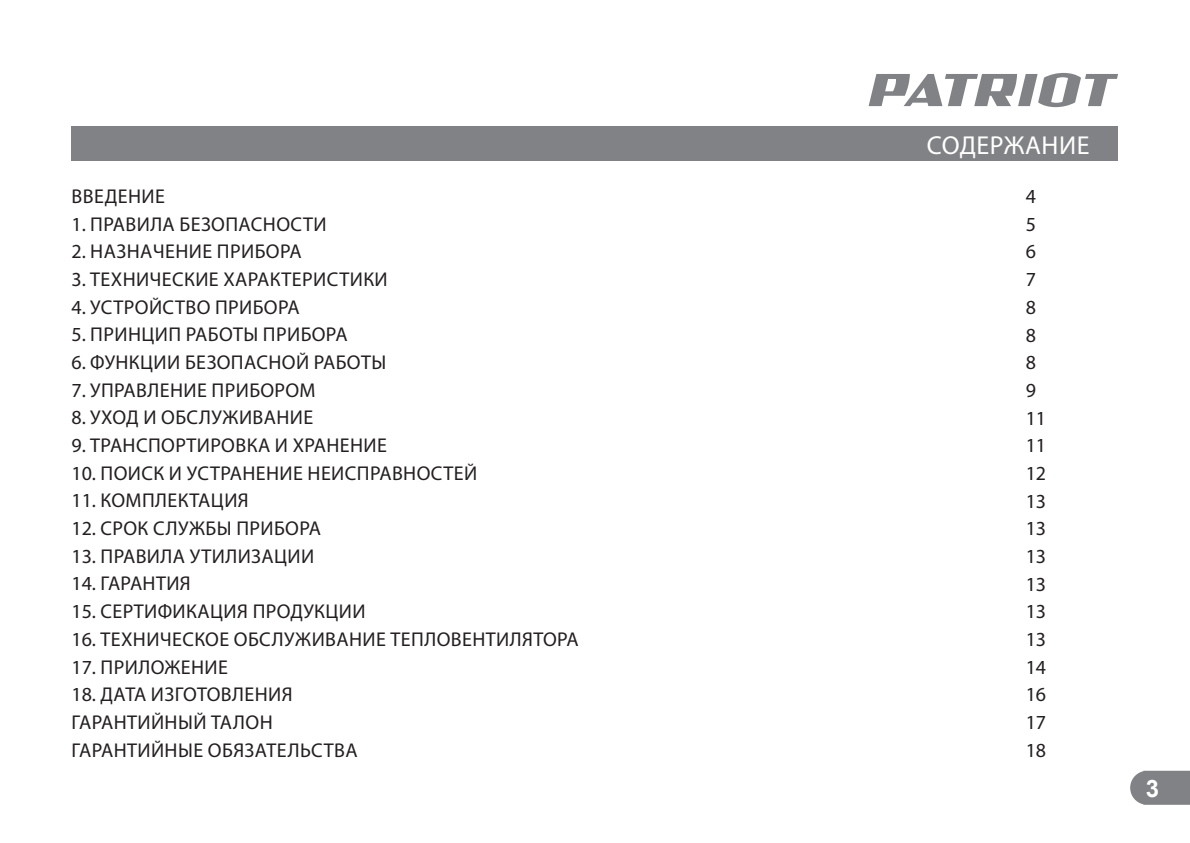
<style>
.page{position:relative;width:1190px;height:843px;background:#fff}
.page>*{position:absolute;margin:0;border:0;box-sizing:border-box;transform-origin:0 0}
.t1{font:26px "Myriad Pro";letter-spacing:.02em;color:#fff}
.t2{font:700 24px "Arial";color:#fff}
.t3{font:20px/27.6px "Myriad Pro";letter-spacing:.02em;color:#231f20}
.t4{font:20px/27.6px "Myriad Pro";color:#231f20}
</style>
<div class="page">
<svg style="left:1130px;top:770px;width:60px;height:34px;background:#8a8c8e"></svg>
<svg style="left:869px;top:73px;width:249px;height:34px"></svg>
<div style="left:71px;top:127px;width:1047px;height:34px;background:#808285"></div>
<p class="t3" style="left:72px;top:183px;width:95px">ВВЕДЕНИЕ</p>
<p class="t3" style="left:71px;top:211px;width:257px">1. ПРАВИЛА БЕЗОПАСНОСТИ</p>
<p class="t3" style="left:71px;top:238px;width:232px">2. НАЗНАЧЕНИЕ ПРИБОРА</p>
<p class="t3" style="left:71px;top:266px;width:318px">3. ТЕХНИЧЕСКИЕ ХАРАКТЕРИСТИКИ</p>
<p class="t3" style="left:71px;top:294px;width:230px">4. УСТРОЙСТВО ПРИБОРА</p>
<p class="t3" style="left:71px;top:321px;width:278px">5. ПРИНЦИП РАБОТЫ ПРИБОРА</p>
<p class="t3" style="left:71px;top:349px;width:316px">6. ФУНКЦИИ БЕЗОПАСНОЙ РАБОТЫ</p>
<p class="t3" style="left:71px;top:377px;width:246px">7. УПРАВЛЕНИЕ ПРИБОРОМ</p>
<p class="t3" style="left:71px;top:404px;width:243px">8. УХОД И ОБСЛУЖИВАНИЕ</p>
<p class="t3" style="left:71px;top:432px;width:317px">9. ТРАНСПОРТИРОВКА И ХРАНЕНИЕ</p>
<p class="t3" style="left:71px;top:460px;width:407px">10. ПОИСК И УСТРАНЕНИЕ НЕИСПРАВНОСТЕЙ</p>
<p class="t3" style="left:71px;top:487px;width:179px">11. КОМПЛЕКТАЦИЯ</p>
<p class="t3" style="left:71px;top:515px;width:251px">12. СРОК СЛУЖБЫ ПРИБОРА</p>
<p class="t3" style="left:71px;top:543px;width:244px">13. ПРАВИЛА УТИЛИЗАЦИИ</p>
<p class="t3" style="left:71px;top:570px;width:121px">14. ГАРАНТИЯ</p>
<p class="t3" style="left:71px;top:598px;width:296px">15. СЕРТИФИКАЦИЯ ПРОДУКЦИИ</p>
<p class="t3" style="left:71px;top:626px;width:509px">16. ТЕХНИЧЕСКОЕ ОБСЛУЖИВАНИЕ ТЕПЛОВЕНТИЛЯТОРА</p>
<p class="t3" style="left:71px;top:653px;width:158px">17. ПРИЛОЖЕНИЕ</p>
<p class="t3" style="left:71px;top:681px;width:288px">18. ДАТА ИЗГОТОВЛЕНИЯ<br>ГАРАНТИЙНЫЙ ТАЛОН<br>ГАРАНТИЙНЫЕ ОБЯЗАТЕЛЬСТВА</p>
<h1 class="t1" style="left:927px;top:132px;width:164px">СОДЕРЖАНИЕ</h1>
<p class="t4" style="left:1026px;top:183px;width:22px">4<br>5<br>6<br>7<br>8<br>8<br>8<br>9<br>11<br>11<br>12<br>13<br>13<br>13<br>13<br>13<br>13<br>14<br>16<br>17<br>18</p>
<p class="t2" style="left:1146px;top:774px;width:15px">3</p>
</div>
